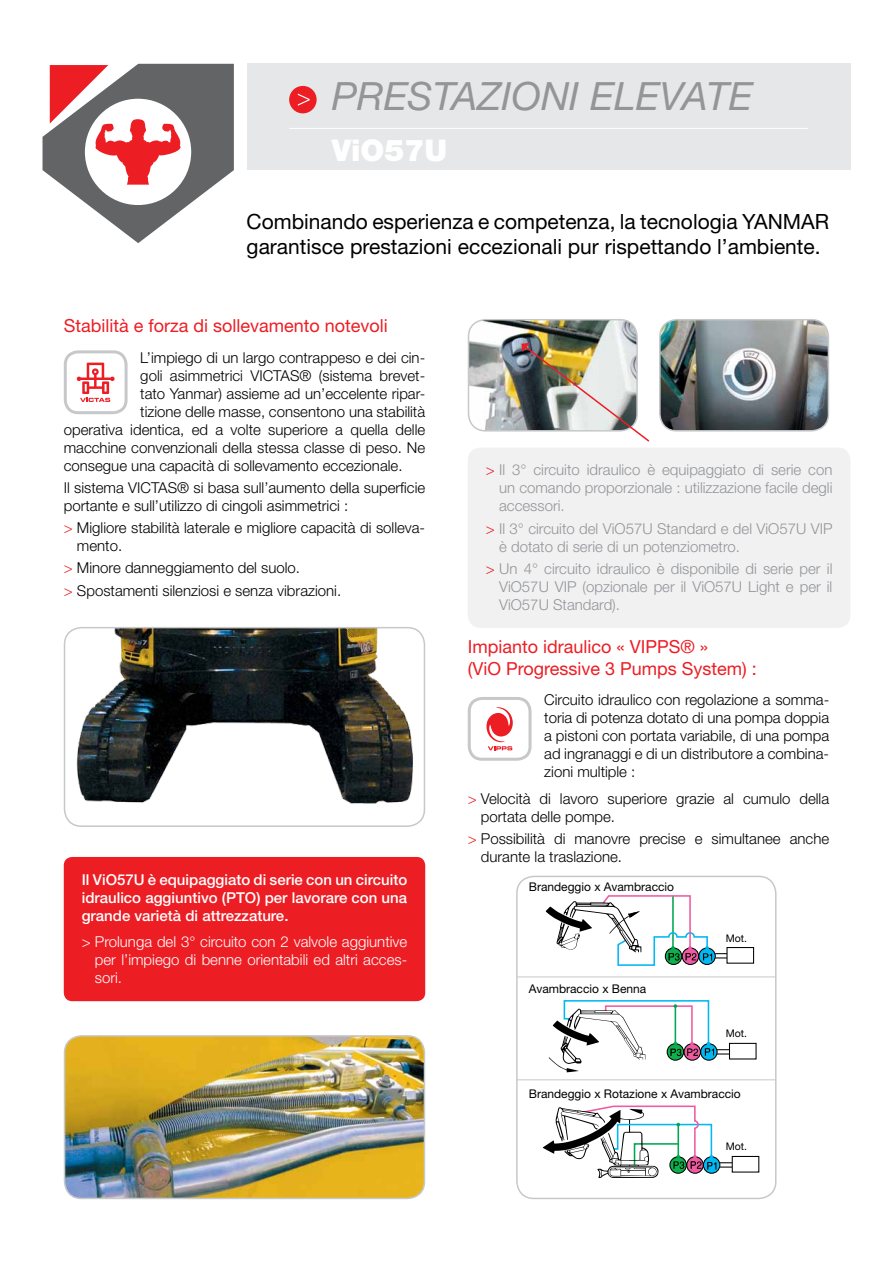
<style>
.page{position:relative;width:893px;height:1263px;background:#fff}
.page>*{position:absolute;margin:0;border:0;box-sizing:border-box;transform-origin:0 0}
.t1{font:italic 39px "Helvetica Neue LT Std";color:#939598}
.t2{font:900 30px "Helvetica Neue LT Std";color:#fff}
.t3{font:21px/25.2px "Helvetica Neue LT Std";color:#000}
.t4{font:18px/21.6px "Helvetica Neue LT Std";color:#ed1d24}
.t5{font:300 15px/18px "Helvetica Neue LT Std";color:#000}
.t6{font:300 15px/18px "Helvetica Neue LT Std";color:#939598;text-align:justify}
.t7{font:500 15px/18px "Helvetica Neue LT Std";color:#fff;text-align:justify}
.t8{font:300 15px/18px "Helvetica Neue LT Std";color:#fff;text-align:justify}
.t9{font:12px "Helvetica Neue LT Std";color:#000}
.t10{font:10.5px "Helvetica Neue LT Std";color:#000}
.s1{color:#ed1d24}
</style>
<div class="page">
<div style="left:247px;top:64px;width:603px;height:106px;background:#e6e7e8"></div>
<svg style="left:43px;top:64px;width:191px;height:179px"></svg>
<div style="left:289px;top:86px;width:28px;height:27px;background:#ed1d24;border-radius:50%"></div>
<svg style="left:298px;top:94px;width:12px;height:12px"></svg>
<hr style="left:289px;top:128px;width:519px;height:1px;background:#fff">
<svg style="left:77px;top:363px;width:38px;height:39px"></svg>
<div style="left:64px;top:350px;width:64px;height:64px;border:3px solid #c7c8ca;border-radius:13px"></div>
<svg style="left:486px;top:707px;width:27px;height:43px"></svg>
<div style="left:468px;top:697px;width:63px;height:64px;border:3px solid #c7c8ca;border-radius:13px"></div>
<div style="left:64px;top:857px;width:361px;height:144px;background:#ed1d24;border-radius:9px"></div>
<img style="left:65px;top:1036px;width:359px;height:162px">
<div style="left:64px;top:1035px;width:361px;height:164px;border:2px solid #c7c8ca;border-radius:17px"></div>
<img style="left:65px;top:628px;width:359px;height:198px">
<div style="left:64px;top:627px;width:361px;height:200px;border:2px solid #c7c8ca;border-radius:17px"></div>
<hr style="left:517px;top:977px;width:259px;height:1px;background:#c7c8ca">
<hr style="left:517px;top:1079px;width:259px;height:1px;background:#c7c8ca">
<div style="left:726px;top:947px;width:28px;height:17px;background:#fff;border:1px solid #000"></div>
<svg style="left:546px;top:895px;width:182px;height:71px"></svg>
<div style="left:729px;top:1043px;width:28px;height:16px;background:#fff;border:1px solid #000"></div>
<svg style="left:549px;top:1000px;width:181px;height:72px"></svg>
<div style="left:732px;top:1156px;width:27px;height:16px;background:#fff;border:1px solid #000"></div>
<svg style="left:543px;top:1105px;width:189px;height:73px"></svg>
<div style="left:516px;top:876px;width:260px;height:323px;border:2px solid #c7c8ca;border-radius:17px"></div>
<div style="left:468px;top:447px;width:382px;height:181px;background:#f1f1f2;border-radius:13px"></div>
<img style="left:468px;top:320px;width:167px;height:109px">
<div style="left:468px;top:319px;width:170px;height:113px;border:2px solid #c7c8ca;border-radius:17px"></div>
<img style="left:521px;top:343px;width:129px;height:99px">
<img style="left:660px;top:320px;width:168px;height:109px">
<div style="left:659px;top:319px;width:170px;height:113px;border:2px solid #c7c8ca;border-radius:17px"></div>
<h1 class="t1" style="left:332px;top:73px;width:422px">PRESTAZIONI ELEVATE</h1>
<h2 class="t2" style="left:332px;top:132px;width:117px">ViO57U</h2>
<h3 class="t3" style="left:247px;top:209px;width:584px">Combinando esperienza e competenza, la tecnologia YANMAR garantisce prestazioni eccezionali pur rispettando l’ambiente.</h3>
<p class="t4" style="left:64px;top:314px;width:325px">Stabilità e forza di sollevamento notevoli</p>
<p class="t5" style="left:140px;top:348px;width:286px">L’impiego di un largo contrappeso e dei cin-</p>
<p class="t5" style="left:140px;top:366px;width:286px">goli asimmetrici VICTAS® (sistema brevet-</p>
<p class="t5" style="left:140px;top:384px;width:286px">tato Yanmar) assieme ad un’eccelente ripar-</p>
<p class="t5" style="left:140px;top:402px;width:286px">tizione delle masse, consentono una stabilità</p>
<p class="t5" style="left:64px;top:420px;width:363px">operativa identica, ed a volte superiore a quella delle</p>
<p class="t5" style="left:64px;top:438px;width:363px">macchine convenzionali della stessa classe di peso. Ne</p>
<p class="t5" style="left:64px;top:456px;width:340px">consegue una capacità di sollevamento eccezionale.</p>
<p class="t5" style="left:64px;top:478px;width:363px">Il sistema VICTAS® si basa sull’aumento della superficie portante e sull’utilizzo di cingoli asimmetrici :</p>
<p class="t5" style="left:77px;top:518px;width:350px;text-indent:-13px"><span class="s1">&gt;</span> Migliore stabilità laterale e migliore capacità di solleva&shy;mento.</p>
<p class="t5" style="left:64px;top:556px;width:279px;line-height:22.2px"><span class="s1">&gt;</span> Minore danneggiamento del suolo.<br><span class="s1">&gt;</span> Spostamenti silenziosi e senza vibrazioni.</p>
<p class="t7" style="left:82px;top:870px;width:327px">Il ViO57U è equipaggiato di serie con un circuito idraulico aggiuntivo (PTO) per lavorare con una grande varietà di attrezzature.</p>
<p class="t8" style="left:95px;top:932px;width:314px;text-indent:-13px">&gt; Prolunga del 3° circuito con 2 valvole aggiuntive per l’impiego di benne orientabili ed altri acces&shy;sori.</p>
<p class="t6" style="left:499px;top:461px;width:335px;text-indent:-13px"><span class="s1">&gt;</span> Il 3° circuito idraulico è equipaggiato di serie con un comando proporzionale : utilizzazione facile degli accessori.</p>
<p class="t6" style="left:499px;top:519px;width:335px;text-indent:-13px"><span class="s1">&gt;</span> Il 3° circuito del ViO57U Standard e del ViO57U VIP è dotato di serie di un potenziometro.</p>
<p class="t6" style="left:499px;top:559px;width:335px;text-indent:-13px"><span class="s1">&gt;</span> Un 4° circuito idraulico è disponibile di serie per il ViO57U VIP (opzionale per il ViO57U Light e per il ViO57U Standard).</p>
<p class="t4" style="left:468px;top:635px;width:291px">Impianto idraulico « VIPPS® »<br>(ViO Progressive 3 Pumps System) :</p>
<p class="t5" style="left:544px;top:691px;width:286px;text-align:justify">Circuito idraulico con regolazione a somma&shy;toria di potenza dotato di una pompa doppia a pistoni con portata variabile, di una pompa ad ingranaggi e di un distributore a combina&shy;zioni multiple :</p>
<p class="t5" style="left:481px;top:789px;width:350px;text-indent:-13px"><span class="s1">&gt;</span> Velocità di lavoro superiore grazie al cumulo della portata delle pompe.</p>
<p class="t5" style="left:481px;top:829px;width:350px;text-indent:-13px"><span class="s1">&gt;</span> Possibilità di manovre precise e simultanee anche durante la traslazione.</p>
<p class="t9" style="left:529px;top:879px;width:147px">Brandeggio x Avambraccio</p>
<p class="t9" style="left:529px;top:981px;width:119px">Avambraccio x Benna</p>
<p class="t10" style="left:726px;top:931px;width:23px">Mot.</p>
<p class="t10" style="left:726px;top:1027px;width:23px">Mot.</p>
<p class="t9" style="left:529px;top:1086px;width:213px">Brandeggio x Rotazione x Avambraccio</p>
<p class="t10" style="left:726px;top:1140px;width:23px">Mot.</p>
</div>
